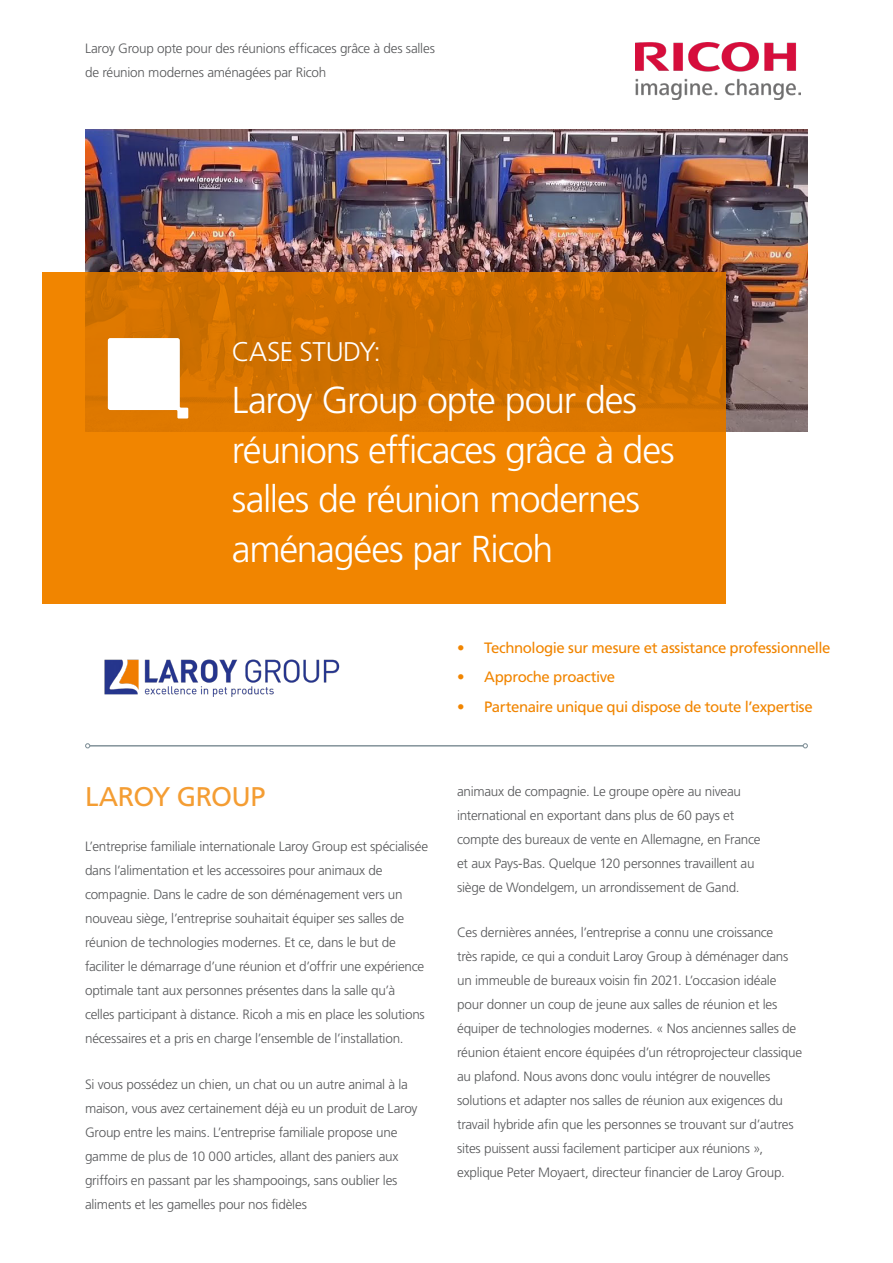
<style>
.page{position:relative;width:893px;height:1263px;background:#fff}
.page>*{position:absolute;margin:0;border:0;box-sizing:border-box;transform-origin:0 0}
.t1{font:300 37.5px/49.5px "Frutiger";letter-spacing:-.035em;color:#fff}
.Heading_1{font:300 27px "Frutiger";letter-spacing:-.02em;color:#fff}
.Heading_1-2{font:27px "Frutiger";letter-spacing:-.025em;color:#f49d33}
.t2{font:15px "Frutiger";letter-spacing:-.025em;color:#f18500}
.t3{font:300 13.5px/24px "Frutiger";letter-spacing:-.015em;color:#57585a}
</style>
<div class="page">
<img style="left:85px;top:130px;width:723px;height:301px">
<svg style="left:43px;top:272px;width:682px;height:332px;fill:#f18500"></svg>
<hr style="left:90px;top:745px;width:713px;height:1px;background:#82929a">
<svg style="left:85px;top:743px;width:5px;height:5px"></svg>
<svg style="left:803px;top:743px;width:5px;height:5px"></svg>
<svg style="left:108px;top:338px;width:80px;height:80px"></svg>
<img style="left:636px;top:43px;width:164px;height:57px">
<img style="left:104px;top:659px;width:236px;height:38px">
<p class="t3" style="left:85px;top:36px;width:351px">Laroy Group opte pour des réunions efficaces grâce à des salles de réunion modernes aménagées par Ricoh</p>
<p class="Heading_1" style="left:232px;top:336px;width:151px">CASE STUDY:</p>
<p class="t1" style="left:232px;top:376px;width:444px">Laroy Group opte pour des réunions efficaces grâce à des salles de réunion modernes aménagées par Ricoh</p>
<p class="Heading_1-2" style="left:85px;top:781px;width:182px">LAROY GROUP</p>
<p class="t3" style="left:85px;top:835px;width:345px">L’entreprise familiale internationale Laroy Group est spécialisée dans l’alimentation et les accessoires pour animaux de compagnie. Dans le cadre de son déménagement vers un nouveau siège, l’entreprise souhaitait équiper ses salles de réunion de technologies modernes. Et ce, dans le but de faciliter le démarrage d’une réunion et d’offrir une expérience optimale tant aux personnes présentes dans la salle qu’à celles participant à distance. Ricoh a mis en place les solutions nécessaires et a pris en charge l’ensemble de l’installation.</p>
<p class="t3" style="left:85px;top:1072px;width:334px">Si vous possédez un chien, un chat ou un autre animal à la maison, vous avez certainement déjà eu un produit de Laroy Group entre les mains. L’entreprise familiale propose une gamme de plus de 10 000 articles, allant des paniers aux griffoirs en passant par les shampooings, sans oublier les aliments et les gamelles pour nos fidèles</p>
<p class="t2" style="left:457px;top:639px;width:375px">• Technologie sur mesure et assistance professionnelle</p>
<p class="t2" style="left:457px;top:668px;width:160px">• Approche proactive</p>
<p class="t2" style="left:457px;top:698px;width:357px">• Partenaire unique qui dispose de toute l’expertise</p>
<p class="t3" style="left:457px;top:779px;width:305px">animaux de compagnie. Le groupe opère au niveau international en exportant dans plus de 60 pays et compte des bureaux de vente en Allemagne, en France et aux Pays-Bas. Quelque 120 personnes travaillent au siège de Wondelgem, un arrondissement de Gand.</p>
<p class="t3" style="left:457px;top:921px;width:346px">Ces dernières années, l’entreprise a connu une croissance<br>très rapide, ce qui a conduit Laroy Group à déménager dans un immeuble de bureaux voisin fin 2021. L’occasion idéale pour donner un coup de jeune aux salles de réunion et les équiper de technologies modernes. « Nos anciennes salles de réunion étaient encore équipées d’un rétroprojecteur classique au plafond. Nous avons donc voulu intégrer de nouvelles solutions et adapter nos salles de réunion aux exigences du travail hybride afin que les personnes se trouvant sur d’autres sites puissent aussi facilement participer aux réunions », explique Peter Moyaert, directeur financier de Laroy Group.</p>
</div>
